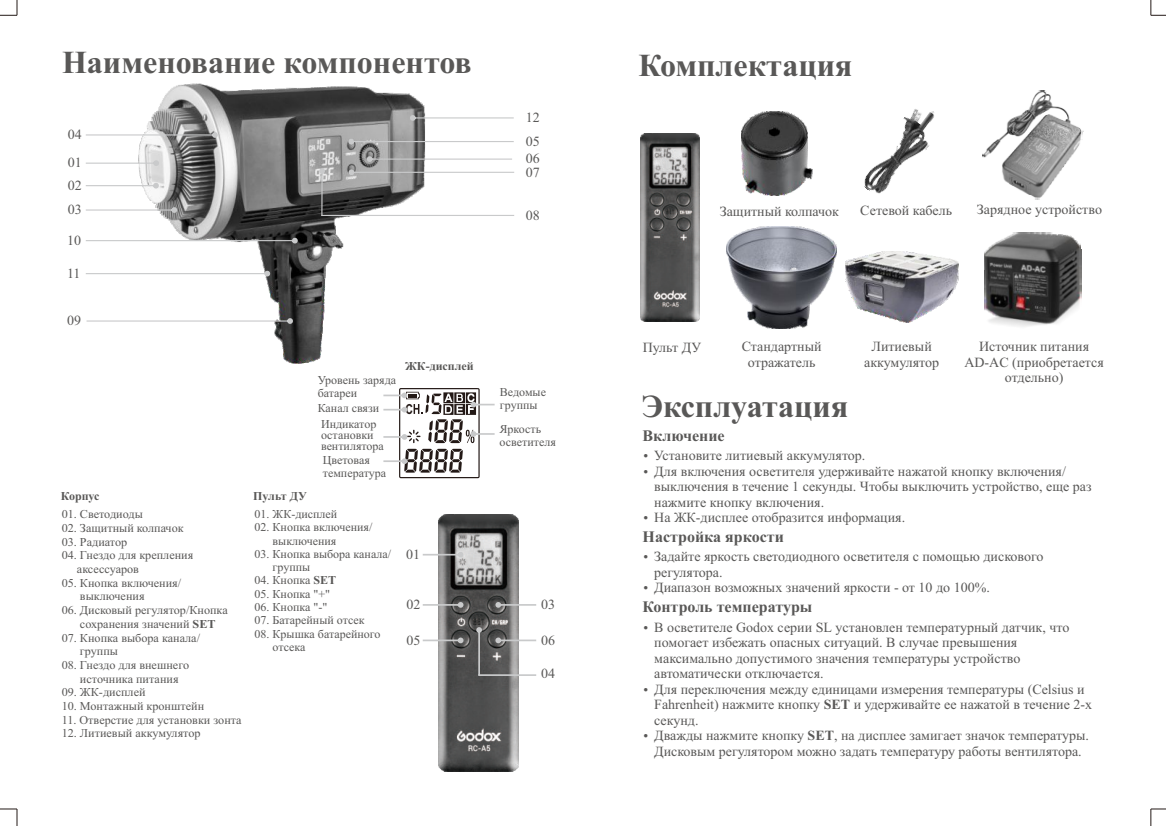
<style>
.page{position:relative;width:1166px;height:826px;background:#fff}
.page>*{position:absolute;margin:0;border:0;box-sizing:border-box;transform-origin:0 0}
.t1{font:700 32px "Times New Roman";color:#595857}
.t2{font:700 16px "Times New Roman";color:#595857}
.t3{font:14px/15.6px "Times New Roman";color:#595857}
.t4{font:700 13.8px "Arial";color:#231916;scale:.75 1}
.t5{font:12px/13.2px "Times New Roman";color:#595857}
.t6{font:700 12px "Times New Roman";color:#595857}
.s1{font-weight:700}
</style>
<div class="page">
<img style="left:439px;top:515px;width:80px;height:256px">
<svg style="left:495px;top:602px;width:41px;height:6px"></svg>
<svg style="left:423px;top:602px;width:41px;height:6px"></svg>
<svg style="left:423px;top:638px;width:41px;height:5px"></svg>
<svg style="left:476px;top:627px;width:60px;height:49px"></svg>
<svg style="left:423px;top:552px;width:41px;height:6px"></svg>
<img style="left:138px;top:83px;width:288px;height:281px">
<svg style="left:86px;top:160px;width:73px;height:6px"></svg>
<svg style="left:86px;top:183px;width:73px;height:6px"></svg>
<svg style="left:86px;top:132px;width:132px;height:6px"></svg>
<svg style="left:348px;top:139px;width:166px;height:5px"></svg>
<svg style="left:367px;top:156px;width:145px;height:6px"></svg>
<svg style="left:319px;top:168px;width:195px;height:48px"></svg>
<svg style="left:86px;top:238px;width:212px;height:5px"></svg>
<svg style="left:86px;top:271px;width:184px;height:5px"></svg>
<svg style="left:87px;top:318px;width:206px;height:6px"></svg>
<svg style="left:86px;top:207px;width:91px;height:6px"></svg>
<svg style="left:410px;top:115px;width:104px;height:6px"></svg>
<img style="left:742px;top:112px;width:71px;height:84px">
<img style="left:727px;top:226px;width:110px;height:102px">
<img style="left:641px;top:134px;width:59px;height:187px">
<img style="left:845px;top:252px;width:114px;height:70px">
<img style="left:864px;top:109px;width:70px;height:85px">
<img style="left:982px;top:90px;width:102px;height:110px">
<svg style="left:383px;top:388px;width:112px;height:91px"></svg>
<img style="left:984px;top:233px;width:97px;height:94px">
<svg style="left:0;top:0;width:18px;height:16px"></svg>
<svg style="left:0;top:809px;width:18px;height:17px"></svg>
<svg style="left:1151px;top:809px;width:15px;height:17px"></svg>
<svg style="left:1151px;top:0;width:15px;height:16px"></svg>
<h1 class="t1" style="left:62px;top:51px;width:411px">Наименование компонентов</h1>
<h1 class="t1" style="left:638px;top:54px;width:216px">Комплектация</h1>
<p class="t3" style="left:68px;top:128px;width:15px">04</p>
<p class="t3" style="left:68px;top:153px;width:15px;line-height:22.6px">01<br>02</p>
<p class="t3" style="left:68px;top:203px;width:15px">03</p>
<p class="t3" style="left:67px;top:234px;width:15px">10</p>
<p class="t3" style="left:67px;top:267px;width:15px">11</p>
<p class="t3" style="left:526px;top:111px;width:15px">12</p>
<p class="t3" style="left:526px;top:127px;width:16px;line-height:30.8px">05<br>07</p>
<p class="t3" style="left:526px;top:209px;width:15px">08</p>
<p class="t3" style="left:526px;top:152px;width:15px">06</p>
<p class="t3" style="left:67px;top:314px;width:15px">09</p>
<p class="t6" style="left:61px;top:492px;width:40px">Корпус</p>
<p class="t5" style="left:62px;top:509px;width:83px">01. Светодиоды</p>
<p class="t5" style="left:62px;top:523px;width:123px">02. Защитный колпачок</p>
<p class="t5" style="left:62px;top:536px;width:67px">03. Радиатор</p>
<p class="t5" style="left:77px;top:550px;width:118px;text-indent:-15px">04. Гнездо для крепления аксессуаров</p>
<p class="t5" style="left:80px;top:577px;width:103px;text-indent:-18px">05. Кнопка включения/ выключения</p>
<p class="t5" style="left:62px;top:604px;width:168px;text-align:center">06. Дисковый регулятор/Кнопка сохранения значений <span class="s1">SET</span></p>
<p class="t5" style="left:80px;top:632px;width:122px;text-indent:-18px">07. Кнопка выбора канала/ группы</p>
<p class="t5" style="left:80px;top:659px;width:111px;text-indent:-18px">08. Гнездо для внешнего источника питания</p>
<p class="t5" style="left:62px;top:687px;width:85px">09. ЖК-дисплей</p>
<p class="t5" style="left:62px;top:701px;width:144px">10. Монтажный кронштейн</p>
<p class="t5" style="left:62px;top:714px;width:181px">11. Отверстие для установки зонта</p>
<p class="t5" style="left:62px;top:728px;width:140px">12. Литиевый аккумулятор</p>
<p class="t5" style="left:318px;top:375px;width:80px">Уровень заряда батареи</p>
<p class="t5" style="left:318px;top:403px;width:63px">Канал связи</p>
<p class="t5" style="left:321px;top:420px;width:64px;line-height:10.8px">Индикатор остановки вентилятора</p>
<p class="t5" style="left:323px;top:454px;width:65px">Цветовая температура</p>
<p class="t6" style="left:253px;top:492px;width:55px">Пульт ДУ</p>
<p class="t5" style="left:255px;top:508px;width:84px">01. ЖК-дисплей</p>
<p class="t5" style="left:273px;top:522px;width:101px;text-indent:-18px">02. Кнопка включения/ выключения</p>
<p class="t5" style="left:273px;top:548px;width:120px;text-indent:-18px">03. Кнопка выбора канала/ группы</p>
<p class="t5" style="left:255px;top:575px;width:83px">04. Кнопка <span class="s1">SET</span></p>
<p class="t5" style="left:255px;top:588px;width:77px">05. Кнопка "+"</p>
<p class="t5" style="left:255px;top:601px;width:74px">06. Кнопка "-"</p>
<p class="t5" style="left:255px;top:615px;width:112px">07. Батарейный отсек</p>
<p class="t5" style="left:273px;top:628px;width:109px;text-indent:-18px">08. Крышка батарейного отсека</p>
<p class="t6" style="left:405px;top:362px;width:70px">ЖК-дисплей</p>
<p class="t4" style="left:405px;top:404px;width:12px">C</p>
<p class="t5" style="left:500px;top:386px;width:48px">Ведомые группы</p>
<p class="t5" style="left:500px;top:423px;width:58px">Яркость осветителя</p>
<p class="t3" style="left:406px;top:548px;width:15px">01</p>
<p class="t3" style="left:407px;top:598px;width:15px">02</p>
<p class="t3" style="left:541px;top:598px;width:15px">03</p>
<p class="t3" style="left:541px;top:634px;width:15px">06</p>
<p class="t3" style="left:541px;top:667px;width:15px">04</p>
<p class="t3" style="left:407px;top:634px;width:15px">05</p>
<p class="t3" style="left:720px;top:204px;width:121px">Защитный колпачок</p>
<p class="t3" style="left:860px;top:204px;width:93px">Сетевой кабель</p>
<p class="t3" style="left:977px;top:203px;width:127px">Зарядное устройство</p>
<p class="t3" style="left:643px;top:341px;width:60px">Пульт ДУ</p>
<p class="t3" style="left:742px;top:340px;width:81px;text-align:center">Стандартный отражатель</p>
<h1 class="t1" style="left:641px;top:395px;width:208px">Эксплуатация</h1>
<p class="t3" style="left:864px;top:340px;width:77px;text-align:center">Литиевый аккумулятор</p>
<p class="t3" style="left:964px;top:340px;width:141px;text-align:center">Источник питания<br>AD-AC (приобретается отдельно)</p>
<p class="t2" style="left:643px;top:430px;width:84px">Включение</p>
<p class="t3" style="left:654px;top:449px;width:439px">Установите литиевый аккумулятор.<br>Для включения осветителя удерживайте нажатой кнопку включения/ выключения в течение 1 секунды. Чтобы выключить устройство, еще раз нажмите кнопку включения.<br>На ЖК-дисплее отобразится информация.</p>
<p class="t2" style="left:643px;top:531px;width:143px">Настройка яркости</p>
<p class="t3" style="left:654px;top:550px;width:391px">Задайте яркость светодиодного осветителя с помощью дискового регулятора.<br>Диапазон возможных значений яркости - от 10 до 100%.</p>
<p class="t2" style="left:643px;top:601px;width:171px">Контроль температуры</p>
<p class="t3" style="left:654px;top:620px;width:439px">В осветителе Godox серии SL установлен температурный датчик, что помогает избежать опасных ситуаций. В случае превышения максимально допустимого значения температуры устройство автоматически отключается.<br>Для переключения между единицами измерения температуры (Celsius и Fahrenheit) нажмите кнопку <span class="s1">SET</span> и удерживайте ее нажатой в течение 2-х секунд.<br>Дважды нажмите кнопку <span class="s1">SET</span>, на дисплее замигает значок температуры.<br>Дисковым регулятором можно задать температуру работы вентилятора.</p>
</div>
